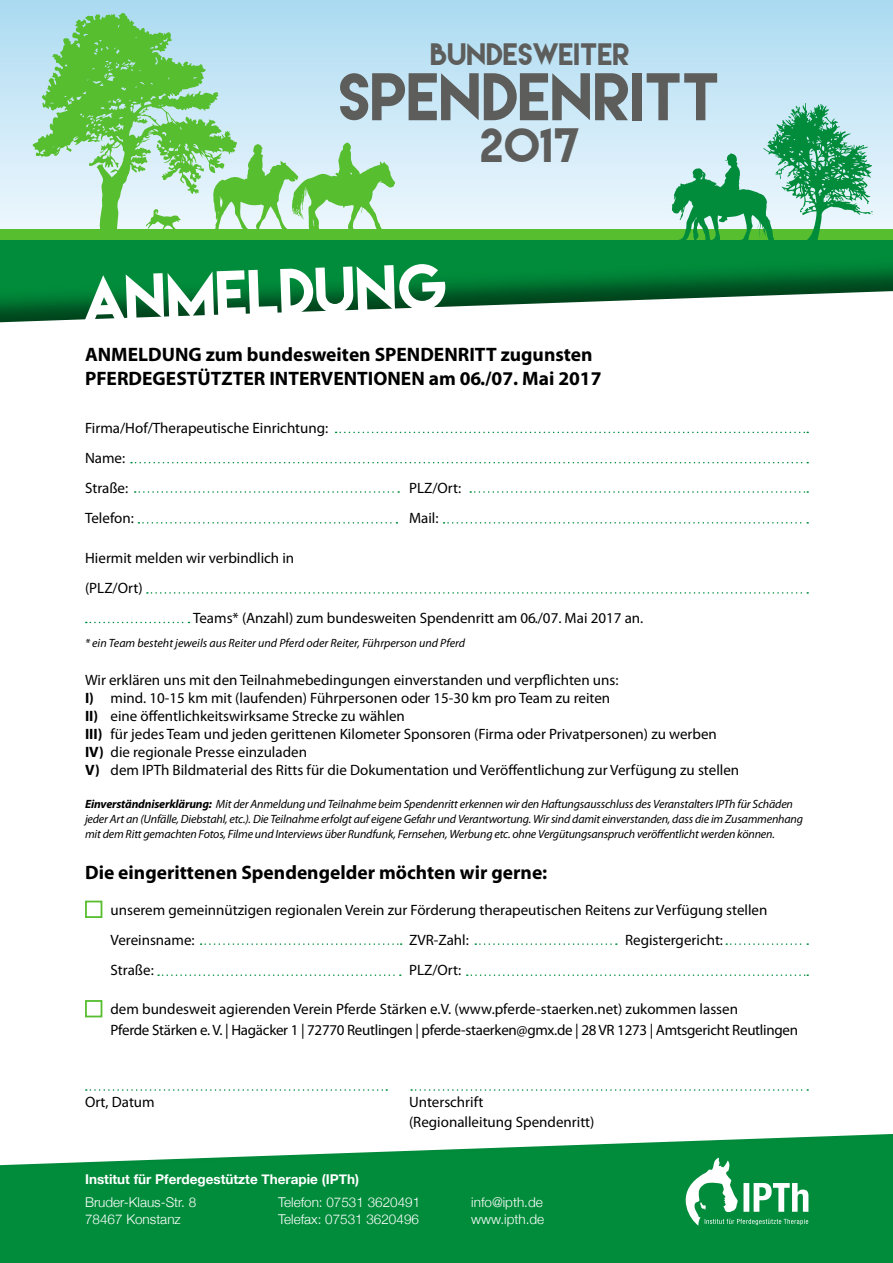
<style>
.page{position:relative;width:893px;height:1263px;background:#fff}
.page>*{position:absolute;margin:0;border:0;box-sizing:border-box;transform-origin:0 0}
.t1{font:59.7px "Lemon Milk";color:#5d5d5c}
.t2{font:58.5px "Lemon Milk";color:#fff}
.t3{font:42.9px "Lemon Milk";color:#5d5d5c}
.t4{font:27.6px "Lemon Milk";color:#5d5d5c}
.t5{font:700 19.5px/23.4px "Myriad Pro";color:#000}
.t6{font:15px/18px "Myriad Pro";color:#000}
.t7{font:300 13.5px/16.2px "Helvetica Neue";color:#fff}
.t8{font:700 13.5px "Helvetica Neue";color:#fff}
.t9{font:italic 12px/15px "Myriad Pro";letter-spacing:-.015em;color:#000}
.s1{font-weight:700}
</style>
<div class="page">
<div style="left:0;top:0;width:893px;height:234px;background:linear-gradient(to bottom,#acdbf1,#eff7fe)"></div>
<svg style="left:32px;top:12px;width:206px;height:217px;background:#96d59c"></svg>
<svg style="left:146px;top:143px;width:249px;height:86px;background:#abddac"></svg>
<div style="left:0;top:229px;width:893px;height:14px;background:#56be2f"></div>
<svg style="left:672px;top:103px;width:201px;height:137px;background:#83c7a8"></svg>
<div style="left:0;top:240px;width:893px;height:1023px;background:#008c3b"></div>
<div style="left:0;top:275px;width:893px;height:891px;background:#fff"></div>
<svg style="left:686px;top:1158px;width:122px;height:68px"></svg>
<svg style="left:336px;top:432px;width:472px;height:1px"></svg>
<svg style="left:86px;top:1089px;width:301px;height:2px"></svg>
<svg style="left:411px;top:1089px;width:397px;height:2px"></svg>
<svg style="left:131px;top:462px;width:677px;height:1px"></svg>
<svg style="left:470px;top:491px;width:338px;height:2px"></svg>
<svg style="left:135px;top:491px;width:264px;height:2px"></svg>
<svg style="left:443px;top:522px;width:365px;height:2px"></svg>
<svg style="left:138px;top:522px;width:259px;height:2px"></svg>
<svg style="left:467px;top:974px;width:341px;height:2px"></svg>
<svg style="left:158px;top:974px;width:243px;height:2px"></svg>
<svg style="left:201px;top:943px;width:201px;height:2px"></svg>
<svg style="left:475px;top:943px;width:142px;height:2px"></svg>
<svg style="left:726px;top:943px;width:82px;height:2px"></svg>
<svg style="left:147px;top:592px;width:661px;height:2px"></svg>
<svg style="left:86px;top:622px;width:103px;height:1px"></svg>
<div style="left:85px;top:901px;width:17px;height:17px;border:2px solid #56be2f"></div>
<div style="left:85px;top:1000px;width:17px;height:17px;border:2px solid #56be2f"></div>
<h3 class="t4" style="left:431px;top:40px;width:201px">BUNDESWEITER</h3>
<h1 class="t1" style="left:340px;top:66px;width:383px">SPENDENRITT</h1>
<h3 class="t3" style="left:481px;top:123px;width:101px">2017</h3>
<h2 class="t2" style="left:83px;top:269px;width:366px;rotate:-2deg">ANMELDUNG</h2>
<h3 class="t5" style="left:85px;top:342px;width:518px">ANMELDUNG zum bundesweiten SPENDENRITT zugunsten<br>PFERDEGESTÜTZTER INTERVENTIONEN am 06./07. Mai 2017</h3>
<p class="t6" style="left:85px;top:412px;width:245px;line-height:30px">Firma/Hof/Therapeutische Einrichtung:<br>Name:<br>Straße:</p>
<p class="t6" style="left:409px;top:478px;width:54px">PLZ/Ort:</p>
<p class="t6" style="left:85px;top:508px;width:50px">Telefon:</p>
<p class="t6" style="left:409px;top:508px;width:31px">Mail:</p>
<p class="t6" style="left:85px;top:549px;width:211px">Hiermit melden wir verbindlich in</p>
<p class="t6" style="left:85px;top:579px;width:59px">(PLZ/Ort)</p>
<p class="t6" style="left:193px;top:609px;width:452px">Teams* (Anzahl) zum bundesweiten Spendenritt am 06./07. Mai 2017 an.</p>
<p class="t9" style="left:85px;top:635px;width:382px">* ein Team besteht jeweils aus Reiter und Pferd oder Reiter, Führperson und Pferd</p>
<p class="t6" style="left:85px;top:670px;width:656px">Wir erklären uns mit den Teilnahmebedingungen einverstanden und verpflichten uns:<br><span class="s1">I)</span> mind. 10-15 km mit (laufenden) Führpersonen oder 15-30 km pro Team zu reiten<br><span class="s1">II)</span> eine öffentlichkeitswirksame Strecke zu wählen<br><span class="s1">III)</span> für jedes Team und jeden gerittenen Kilometer Sponsoren (Firma oder Privatpersonen) zu werben <span class="s1">IV)</span> die regionale Presse einzuladen<br><span class="s1">V)</span> dem IPTh Bildmaterial des Ritts für die Dokumentation und Veröffentlichung zur Verfügung zu stellen</p>
<p class="t9" style="left:85px;top:796px;width:719px"><span class="s1">Einverständniserklärung:</span> Mit der Anmeldung und Teilnahme beim Spendenritt erkennen wir den Haftungsausschluss des Veranstalters IPTh für Schäden jeder Art an (Unfälle, Diebstahl, etc.). Die Teilnahme erfolgt auf eigene Gefahr und Verantwortung. Wir sind damit einverstanden, dass die im Zusammenhang mit dem Ritt gemachten Fotos, Filme und Interviews über Rundfunk, Fernsehen, Werbung etc. ohne Vergütungsanspruch veröffentlicht werden können.</p>
<h3 class="t5" style="left:85px;top:860px;width:464px">Die eingerittenen Spendengelder möchten wir gerne:</h3>
<p class="t6" style="left:111px;top:895px;width:658px;line-height:30px">unserem gemeinnützigen regionalen Verein zur Förderung therapeutischen Reitens zur Verfügung stellen<br>Vereinsname:</p>
<p class="t6" style="left:409px;top:931px;width:61px">ZVR-Zahl:</p>
<p class="t6" style="left:625px;top:931px;width:99px">Registergericht:</p>
<p class="t6" style="left:111px;top:961px;width:45px">Straße:</p>
<p class="t6" style="left:409px;top:961px;width:54px">PLZ/Ort:</p>
<p class="t6" style="left:111px;top:998px;width:689px;line-height:21px">dem bundesweit agierenden Verein Pferde Stärken e.V. (www.pferde-staerken.net) zukommen lassen<br>Pferde Stärken e. V. | Hagäcker 1 | 72770 Reutlingen | pferde-staerken@gmx.de | 28 VR 1273 | Amtsgericht Reutlingen</p>
<p class="t6" style="left:85px;top:1093px;width:71px">Ort, Datum</p>
<p class="t6" style="left:409px;top:1092px;width:187px;line-height:19.8px">Unterschrift<br>(Regionalleitung Spendenritt)</p>
<p class="t8" style="left:85px;top:1168px;width:275px">Institut für Pferdegestützte Therapie (IPTh)</p>
<p class="t7" style="left:85px;top:1194px;width:113px">Bruder-Klaus-Str. 8<br>78467 Konstanz</p>
<p class="t7" style="left:278px;top:1194px;width:144px">Telefon: 07531 3620491<br>Telefax: 07531 3620496</p>
<p class="t7" style="left:471px;top:1194px;width:75px">info@ipth.de www.ipth.de</p>
</div>
